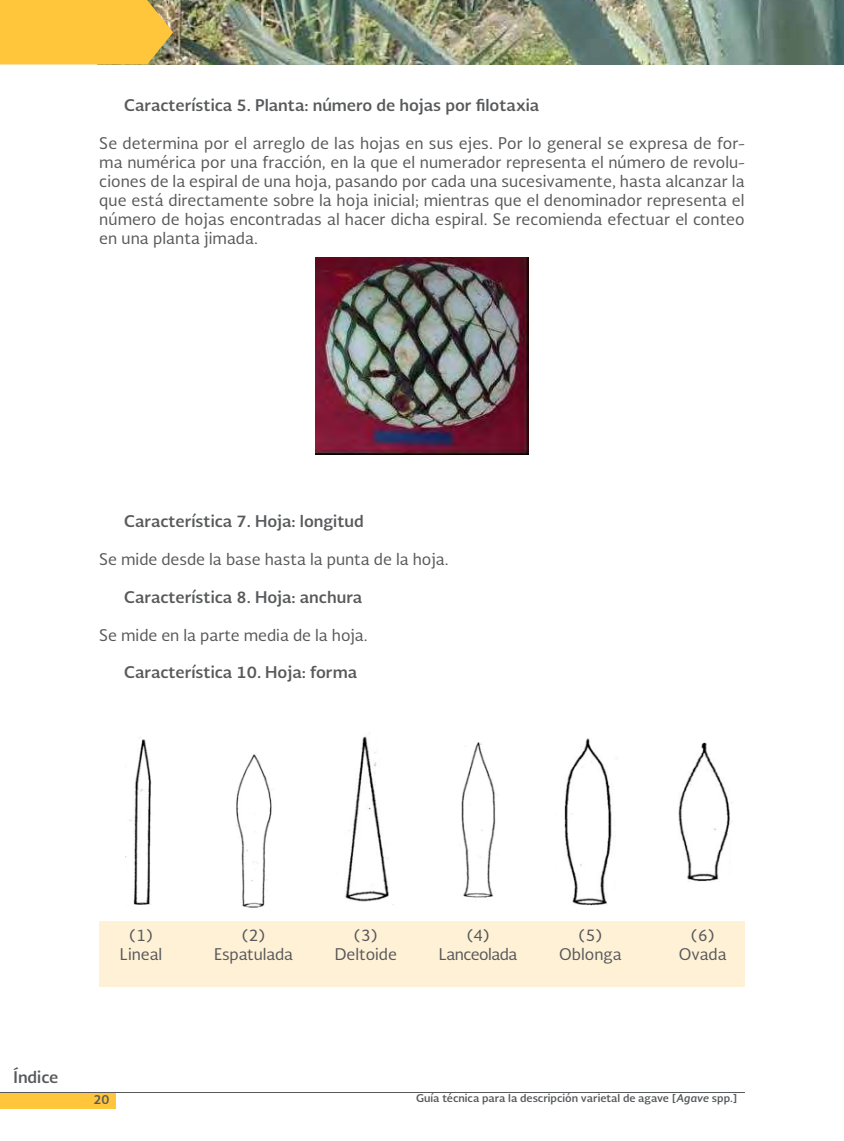
<style>
.page{position:relative;width:844px;height:1141px;background:#fff}
.page>*{position:absolute;margin:0;border:0;box-sizing:border-box;transform-origin:0 0}
.t1{font:15.75px/18.9px "Soberana Sans";color:#58595b;text-align:center}
.t2{font:700 15.75px "Soberana Sans";color:#58595b}
.t3{font:15.75px/18.9px "Soberana Sans";letter-spacing:-.03em;color:#58595b;text-align:center}
.t4{font:700 12.25px "Soberana Sans";color:#58595b}
.t5{font:700 10.5px "Soberana Sans";color:#58595b}
.s1{font-style:italic}
</style>
<div class="page">
<div style="left:0;top:1092px;width:116px;height:16px;background:#ffc63b"></div>
<hr style="left:0;top:1092px;width:744px;height:1px;background:#58595b">
<img style="left:173px;top:0;width:670px;height:64px">
<svg style="left:0;top:0;width:173px;height:64px;background:#f7c13f"></svg>
<div style="left:99px;top:921px;width:645px;height:66px;background:#fff1d6"></div>
<img style="left:315px;top:258px;width:214px;height:197px">
<img style="left:125px;top:737px;width:27px;height:168px">
<img style="left:236px;top:754px;width:36px;height:154px">
<img style="left:345px;top:732px;width:49px;height:173px">
<img style="left:461px;top:742px;width:35px;height:156px">
<img style="left:564px;top:738px;width:53px;height:168px">
<img style="left:678px;top:742px;width:54px;height:140px">
<p class="t2" style="left:124px;top:95px;width:416px">Característica 5. Planta: número de hojas por filotaxia</p>
<p class="t1" style="left:99px;top:133px;width:646px;text-align:justify">Se determina por el arreglo de las hojas en sus ejes. Por lo general se expresa de for&shy;ma numérica por una fracción, en la que el numerador representa el número de revolu&shy;ciones de la espiral de una hoja, pasando por cada una sucesivamente, hasta alcanzar la que está directamente sobre la hoja inicial; mientras que el denominador representa el número de hojas encontradas al hacer dicha espiral. Se recomienda efectuar el conteo en una planta jimada.</p>
<p class="t2" style="left:124px;top:511px;width:241px">Característica 7. Hoja: longitud</p>
<p class="t1" style="left:99px;top:549px;width:351px">Se mide desde la base hasta la punta de la hoja.</p>
<p class="t2" style="left:124px;top:586px;width:240px">Característica 8. Hoja: anchura</p>
<p class="t1" style="left:99px;top:625px;width:270px">Se mide en la parte media de la hoja.</p>
<p class="t2" style="left:124px;top:662px;width:234px">Característica 10. Hoja: forma</p>
<p class="t1" style="left:120px;top:925px;width:44px">(1)<br>Lineal</p>
<p class="t1" style="left:334px;top:925px;width:64px">(3)<br>Deltoide</p>
<p class="t1" style="left:559px;top:925px;width:64px">(5)<br>Oblonga</p>
<p class="t1" style="left:214px;top:925px;width:80px">(2)<br>Espatulada</p>
<p class="t3" style="left:439px;top:925px;width:80px">(4)<br>Lanceolada</p>
<p class="t1" style="left:678px;top:925px;width:49px">(6)<br>Ovada</p>
<p class="t2" style="left:14px;top:1067px;width:46px">Índice</p>
<p class="t4" style="left:93px;top:1091px;width:17px">20</p>
<p class="t5" style="left:416px;top:1091px;width:323px">Guía técnica para la descripción varietal de agave [<span class="s1">Agave</span> spp.]</p>
</div>
